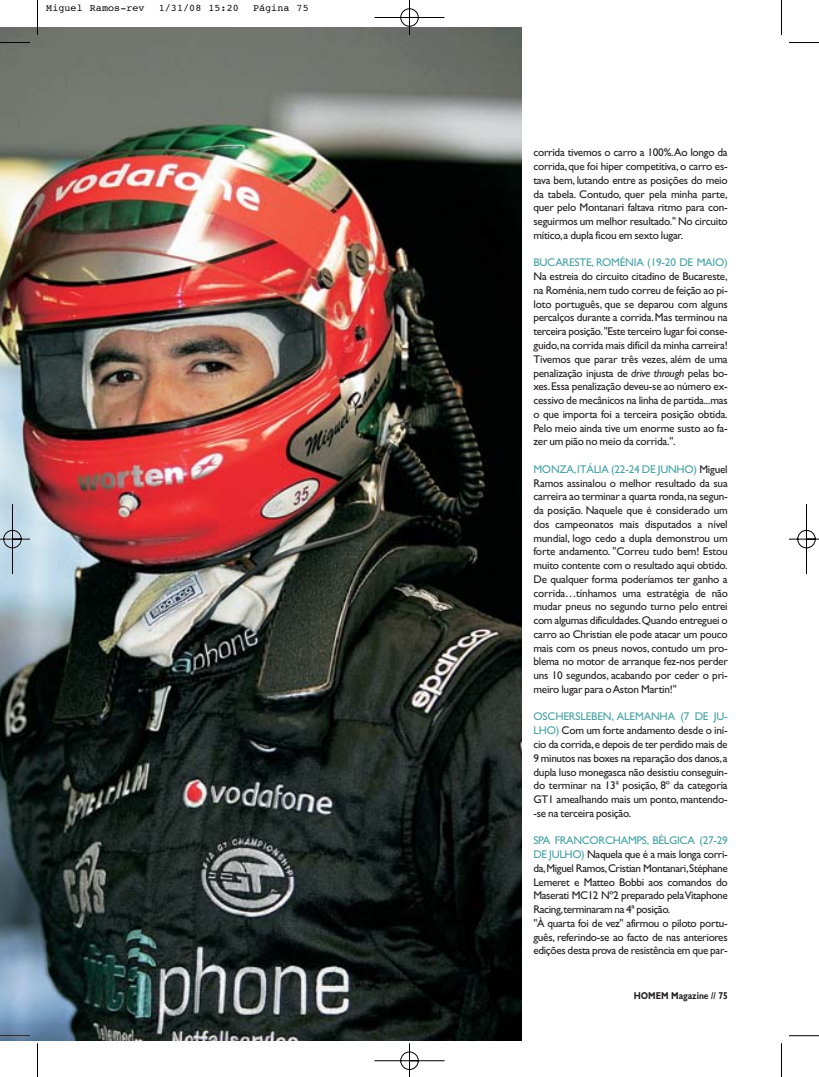
<style>
.page{position:relative;width:819px;height:1077px;background:#fff}
.page>*{position:absolute;margin:0;border:0;box-sizing:border-box;transform-origin:0 0}
.t1{font:11.25px/13.8px "Gill Sans";letter-spacing:-.025em;color:#231f20;text-align:justify}
.t2{font:11.25px "Gill Sans";letter-spacing:-.02em;color:#47a2a6}
.t3{font:10px "Courier";letter-spacing:.01em;color:#000}
.t4{font:700 10px "Gill Sans";color:#231f20;scale:.85 1}
.s1{font-style:italic}
.s2{color:#47a2a6}
</style>
<div class="page">
<img style="left:0;top:0;width:819px;height:1076px">
<p class="t3" style="left:46px;top:4px;width:100px">Miguel Ramos-rev</p>
<p class="t3" style="left:159px;top:4px;width:82px">1/31/08 15:20</p>
<p class="t3" style="left:253px;top:4px;width:57px">Página 75</p>
<p class="t1" style="left:533px;top:147px;width:196px">corrida tivemos o carro a 100%.Ao longo da corrida,que foi hiper competitiva,o carro es&shy;tava bem, lutando entre as posições do meio da tabela. Contudo, quer pela minha parte, quer pelo Montanari faltava ritmo para con&shy;seguirmos um melhor resultado." No circuito mítico,a dupla ficou em sexto lugar.</p>
<p class="t2" style="left:533px;top:259px;width:196px">BUCARESTE, ROMÉNIA (19-20 DE MAIO)</p>
<p class="t1" style="left:533px;top:271px;width:196px">Na estreia do circuito citadino de Bucareste, na Roménia,nem tudo correu de feição ao pi&shy;loto português, que se deparou com alguns percalços durante a corrida.Mas terminou na terceira posição."Este terceiro lugar foi conse&shy;guido,na corrida mais difícil da minha carreira!<br>Tivemos que parar três vezes, além de uma penalização injusta de <span class="s1">drive through</span> pelas bo&shy;xes.Essa penalização deveu-se ao número ex&shy;cessivo de mecânicos na linha de partida...mas o que importa foi a terceira posição obtida.<br>Pelo meio ainda tive um enorme susto ao fa&shy;zer um pião no meio da corrida.".</p>
<p class="t1" style="left:533px;top:463px;width:196px"><span class="s2">MONZA,ITÁLIA (22-24 DE JUNHO)</span> Miguel Ramos assinalou o melhor resultado da sua carreira ao terminar a quarta ronda,na segun&shy;da posição. Naquele que é considerado um dos campeonatos mais disputados a nível mundial, logo cedo a dupla demonstrou um forte andamento. "Correu tudo bem! Estou muito contente com o resultado aqui obtido.<br>De qualquer forma poderíamos ter ganho a corrida…tínhamos uma estratégia de não mudar pneus no segundo turno pelo entrei com algumas dificuldades.Quando entreguei o carro ao Christian ele pode atacar um pouco mais com os pneus novos, contudo um pro&shy;blema no motor de arranque fez-nos perder uns 10 segundos, acabando por ceder o pri&shy;meiro lugar para o Aston Martin!"</p>
<p class="t1" style="left:533px;top:711px;width:196px"><span class="s2">OSCHERSLEBEN, ALEMANHA (7 DE JU-LHO)</span> Com um forte andamento desde o iní&shy;cio da corrida,e depois de ter perdido mais de 9 minutos nas boxes na reparação dos danos,a dupla luso monegasca não desistiu conseguin&shy;do terminar na 13ª posição, 8º da categoria GT1 amealhando mais um ponto, mantendo--se na terceira posição.</p>
<p class="t1" style="left:533px;top:834px;width:196px;text-align:left"><span class="s2">SPA FRANCORCHAMPS, BÉLGICA (27-29<br>DE JULHO)</span> Naquela que é a mais longa corri&shy;da,Miguel Ramos,Cristian Montanari,Stéphane Lemeret e Matteo Bobbi aos comandos do Maserati MC12 Nº2 preparado pela Vitaphone Racing,terminaram na 4ª posição.<br>"À quarta foi de vez" afirmou o piloto portu&shy;guês, referindo-se ao facto de nas anteriores edições desta prova de resistência em que par-</p>
<p class="t4" style="left:633px;top:992px;width:112px">HOMEM Magazine // 75</p>
</div>
